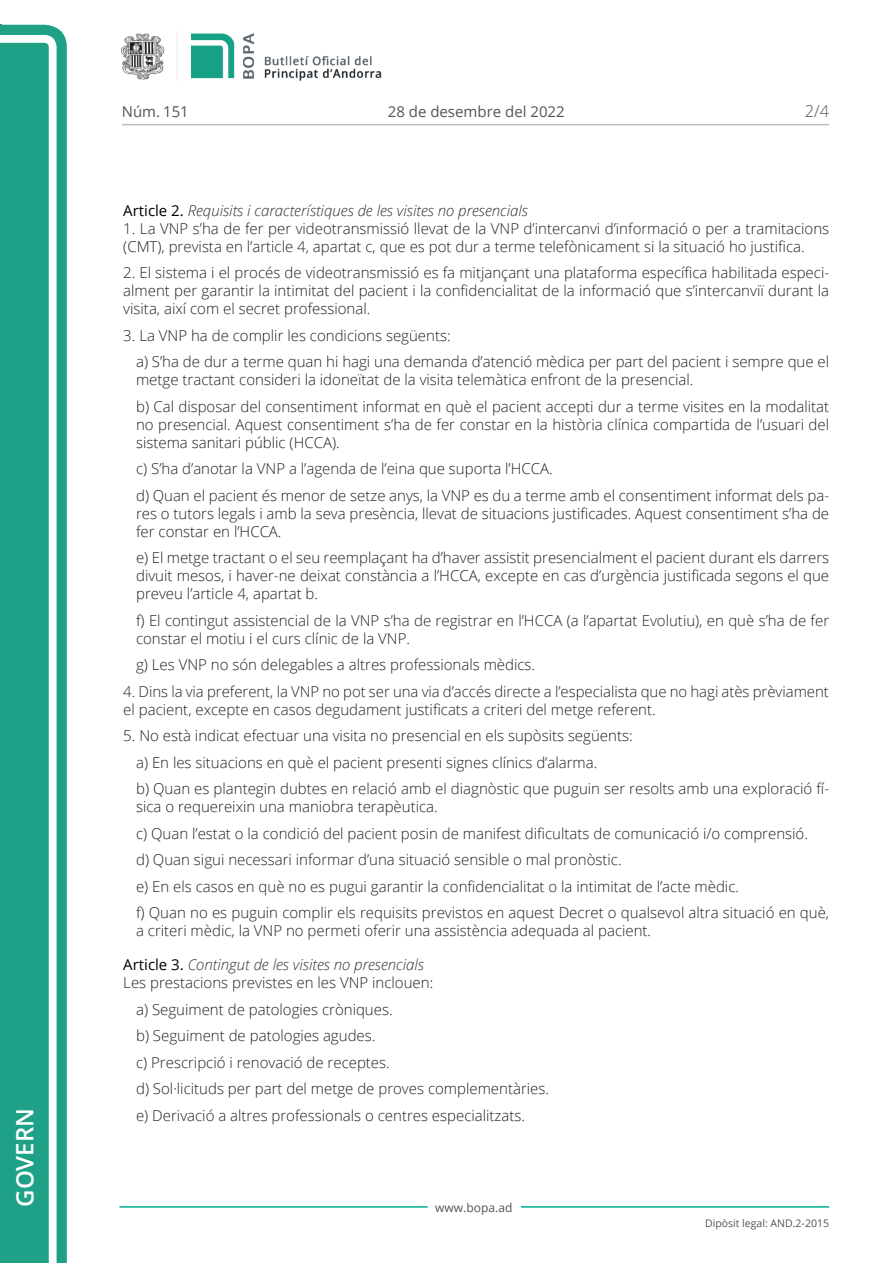
<style>
.page{position:relative;width:893px;height:1263px;background:#fff}
.page>*{position:absolute;margin:0;border:0;box-sizing:border-box;transform-origin:0 0}
.t1{font:600 24px "Open Sans";color:#fff}
.t2{font:300 16.5px "Open Sans";color:#545454}
.Body_text_i{font:300 15px/18px "Open Sans";color:#231f20}
.Body_text{font:300 15px/18px "Open Sans";color:#231f20}
.Titol_7{font:italic 300 15px "Open Sans";color:#303030}
.t3{font:15px "Open Sans";color:#545454}
.t4{font:12px "Open Sans";color:#545454}
.t5{font:10.5px "Open Sans";color:#545454}
.s1{font-weight:400;font-style:normal;color:#000}
</style>
<div class="page">
<svg style="left:0;top:25px;width:67px;height:1238px;fill:#1ea187"></svg>
<div style="left:0;top:43px;width:49px;height:1220px;background:#1ea187"></div>
<img style="left:122px;top:32px;width:260px;height:49px">
<hr style="left:119px;top:1206px;width:309px;height:2px;background:#00ae91">
<hr style="left:521px;top:1206px;width:308px;height:2px;background:#00ae91">
<hr style="left:122px;top:124px;width:707px;height:1px;background:#bcbdc0">
<h1 class="t1" style="left:8px;top:1207px;width:100px;rotate:-90deg">Govern</h1>
<p class="t3" style="left:122px;top:102px;width:68px">Núm. 151</p>
<p class="t3" style="left:388px;top:102px;width:178px">28 de desembre del 2022</p>
<p class="t2" style="left:805px;top:100px;width:26px">2/4</p>
<p class="Titol_7" style="left:123px;top:200px;width:406px"><span class="s1">Article 2.</span> Requisits i característiques de les visites no presencials</p>
<p class="Body_text" style="left:123px;top:219px;width:707px">1. La VNP s’ha de fer per videotransmissió llevat de la VNP d’intercanvi d’informació o per a tramitacions (CMT), prevista en l’article 4, apartat c, que es pot dur a terme telefònicament si la situació ho justifica.</p>
<p class="Body_text" style="left:123px;top:263px;width:707px;text-align:justify">2. El sistema i el procés de videotransmissió es fa mitjançant una plataforma específica habilitada especi&shy;alment per garantir la intimitat del pacient i la confidencialitat de la informació que s’intercanviï durant la visita, així com el secret professional.</p>
<p class="Body_text" style="left:123px;top:326px;width:329px">3. La VNP ha de complir les condicions següents:</p>
<p class="Body_text_i" style="left:136px;top:352px;width:695px">a) S’ha de dur a terme quan hi hagi una demanda d’atenció mèdica per part del pacient i sempre que el metge tractant consideri la idoneïtat de la visita telemàtica enfront de la presencial.</p>
<p class="Body_text_i" style="left:136px;top:397px;width:695px;text-align:justify">b) Cal disposar del consentiment informat en què el pacient accepti dur a terme visites en la modalitat no presencial. Aquest consentiment s’ha de fer constar en la història clínica compartida de l’usuari del sistema sanitari públic (HCCA).</p>
<p class="Body_text_i" style="left:136px;top:459px;width:418px">c) S’ha d’anotar la VNP a l’agenda de l’eina que suporta l’HCCA.</p>
<p class="Body_text_i" style="left:136px;top:486px;width:695px;text-align:justify">d) Quan el pacient és menor de setze anys, la VNP es du a terme amb el consentiment informat dels pa&shy;res o tutors legals i amb la seva presència, llevat de situacions justificades. Aquest consentiment s’ha de fer constar en l’HCCA.</p>
<p class="Body_text_i" style="left:136px;top:548px;width:695px;text-align:justify">e) El metge tractant o el seu reemplaçant ha d’haver assistit presencialment el pacient durant els darrers divuit mesos, i haver-ne deixat constància a l’HCCA, excepte en cas d’urgència justificada segons el que preveu l’article 4, apartat b.</p>
<p class="Body_text_i" style="left:136px;top:611px;width:695px">f) El contingut assistencial de la VNP s’ha de registrar en l’HCCA (a l’apartat Evolutiu), en què s’ha de fer constar el motiu i el curs clínic de la VNP.</p>
<p class="Body_text_i" style="left:136px;top:655px;width:401px">g) Les VNP no són delegables a altres professionals mèdics.</p>
<p class="Body_text" style="left:123px;top:682px;width:707px">4. Dins la via preferent, la VNP no pot ser una via d’accés directe a l’especialista que no hagi atès prèviament el pacient, excepte en casos degudament justificats a criteri del metge referent.</p>
<p class="Body_text" style="left:123px;top:726px;width:511px">5. No està indicat efectuar una visita no presencial en els supòsits següents:</p>
<p class="Body_text_i" style="left:136px;top:753px;width:463px">a) En les situacions en què el pacient presenti signes clínics d’alarma.</p>
<p class="Body_text_i" style="left:136px;top:779px;width:695px">b) Quan es plantegin dubtes en relació amb el diagnòstic que puguin ser resolts amb una exploració fí&shy;sica o requereixin una maniobra terapèutica.</p>
<p class="Body_text_i" style="left:136px;top:824px;width:673px">c) Quan l’estat o la condició del pacient posin de manifest dificultats de comunicació i/o comprensió.</p>
<p class="Body_text_i" style="left:136px;top:850px;width:487px">d) Quan sigui necessari informar d’una situació sensible o mal pronòstic.</p>
<p class="Body_text_i" style="left:136px;top:877px;width:604px">e) En els casos en què no es pugui garantir la confidencialitat o la intimitat de l’acte mèdic.</p>
<p class="Body_text_i" style="left:136px;top:903px;width:695px">f) Quan no es puguin complir els requisits previstos en aquest Decret o qualsevol altra situació en què, a criteri mèdic, la VNP no permeti oferir una assistència adequada al pacient.</p>
<p class="Titol_7" style="left:123px;top:954px;width:302px"><span class="s1">Article 3.</span> Contingut de les visites no presencials</p>
<p class="Body_text" style="left:123px;top:973px;width:311px">Les prestacions previstes en les VNP inclouen:</p>
<p class="Body_text_i" style="left:136px;top:1000px;width:258px">a) Seguiment de patologies cròniques.</p>
<p class="Body_text_i" style="left:136px;top:1026px;width:241px">b) Seguiment de patologies agudes.</p>
<p class="Body_text_i" style="left:136px;top:1053px;width:255px">c) Prescripció i renovació de receptes.</p>
<p class="Body_text_i" style="left:136px;top:1079px;width:414px">d) Sol·licituds per part del metge de proves complementàries.</p>
<p class="Body_text_i" style="left:136px;top:1106px;width:390px">e) Derivació a altres professionals o centres especialitzats.</p>
<p class="t4" style="left:435px;top:1199px;width:79px">www.bopa.ad</p>
<p class="t5" style="left:705px;top:1216px;width:125px">Dipòsit legal: AND.2-2015</p>
</div>
